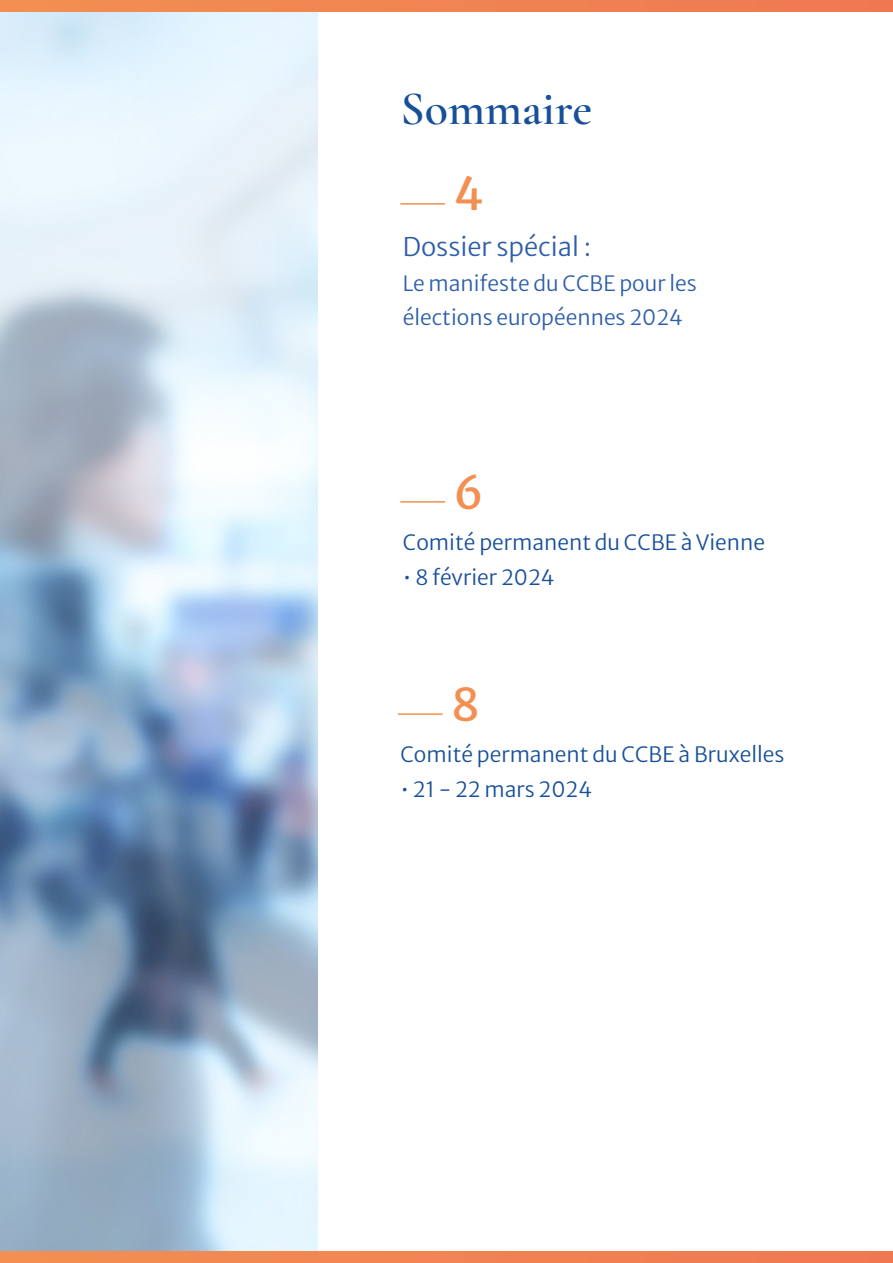
<style>
.page{position:relative;width:893px;height:1263px;background:#fff}
.page>*{position:absolute;margin:0;border:0;box-sizing:border-box;transform-origin:0 0}
.t1{font:600 48px "Cormorant Garamond";color:#174f99}
.t2{font:45px "Merriweather Sans";color:#f28f51}
.t3{font:25.5px "Merriweather Sans";color:#2d5ea9}
.t4{font:21px "Merriweather Sans";color:#174f99}
.t5{font:21px/34.5px "Merriweather Sans";color:#2d5ea9}
</style>
<div class="page">
<hr style="left:400px;top:203px;width:45px;height:2px;background:#f28f51">
<hr style="left:400px;top:501px;width:45px;height:2px;background:#f28f51">
<img style="left:0;top:12px;width:317px;height:1239px">
<hr style="left:398px;top:713px;width:45px;height:2px;background:#f28f51">
<div style="left:0;top:0;width:893px;height:12px;background:#f08452"></div>
<div style="left:0;top:1251px;width:893px;height:12px;background:#f08452"></div>
<h1 class="t1" style="left:400px;top:79px;width:193px">Sommaire</h1>
<h2 class="t2" style="left:453px;top:154px;width:32px">4</h2>
<p class="t3" style="left:403px;top:225px;width:190px">Dossier spécial :</p>
<p class="t5" style="left:403px;top:264px;width:296px">Le manifeste du CCBE pour les élections européennes 2024</p>
<h2 class="t2" style="left:453px;top:453px;width:32px">6</h2>
<p class="t4" style="left:403px;top:524px;width:364px">Comité permanent du CCBE à Vienne</p>
<p class="t4" style="left:403px;top:559px;width:153px">• 8 février 2024</p>
<h2 class="t2" style="left:451px;top:665px;width:30px">8</h2>
<p class="t4" style="left:400px;top:736px;width:385px">Comité permanent du CCBE à Bruxelles</p>
<p class="t4" style="left:400px;top:771px;width:193px">• 21 - 22 mars 2024</p>
</div>
